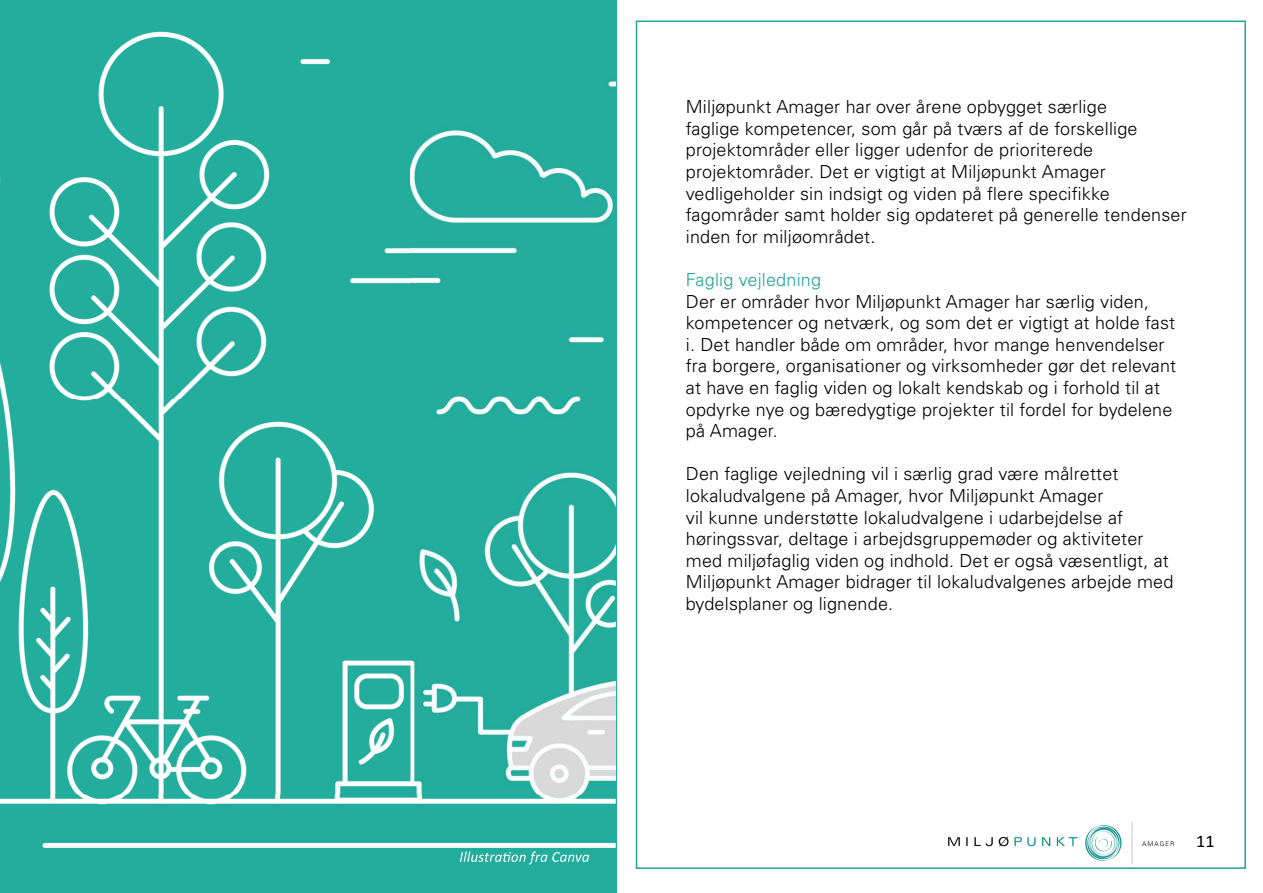
<style>
.page{position:relative;width:1263px;height:893px;background:#fff}
.page>*{position:absolute;margin:0;border:0;box-sizing:border-box;transform-origin:0 0}
.t1{font:300 18px/21.6px "Univers LT Pro 45";letter-spacing:.01em;color:#000}
.t2{font:300 18px "Univers LT Pro 45";letter-spacing:.01em;color:#22a594}
.t3{font:18px "Calibri";color:#000}
</style>
<div class="page">
<img style="left:948px;top:821px;width:226px;height:44px">
<img style="left:0;top:6px;width:616px;height:887px">
<img style="left:460px;top:851px;width:129px;height:13px">
<img style="left:460px;top:851px;width:24px;height:11px">
<p class="t1" style="left:686px;top:95px;width:502px">Miljøpunkt Amager har over årene opbygget særlige<br>faglige kompetencer, som går på tværs af de forskellige projektområder eller ligger udenfor de prioriterede projektområder. Det er vigtigt at Miljøpunkt Amager vedligeholder sin indsigt og viden på flere specifikke fagområder samt holder sig opdateret på generelle tendenser inden for miljøområdet.</p>
<p class="t2" style="left:686px;top:269px;width:137px">Faglig vejledning</p>
<p class="t1" style="left:686px;top:290px;width:492px">Der er områder hvor Miljøpunkt Amager har særlig viden, kompetencer og netværk, og som det er vigtigt at holde fast i. Det handler både om områder, hvor mange henvendelser fra borgere, organisationer og virksomheder gør det relevant at have en faglig viden og lokalt kendskab og i forhold til at opdyrke nye og bæredygtige projekter til fordel for bydelene på Amager.</p>
<p class="t1" style="left:686px;top:463px;width:489px">Den faglige vejledning vil i særlig grad være målrettet lokaludvalgene på Amager, hvor Miljøpunkt Amager<br>vil kunne understøtte lokaludvalgene i udarbejdelse af høringssvar, deltage i arbejdsgruppemøder og aktiviteter med miljøfaglig viden og indhold. Det er også væsentligt, at Miljøpunkt Amager bidrager til lokaludvalgenes arbejde med bydelsplaner og lignende.</p>
<p class="t3" style="left:1196px;top:830px;width:20px">11</p>
</div>
